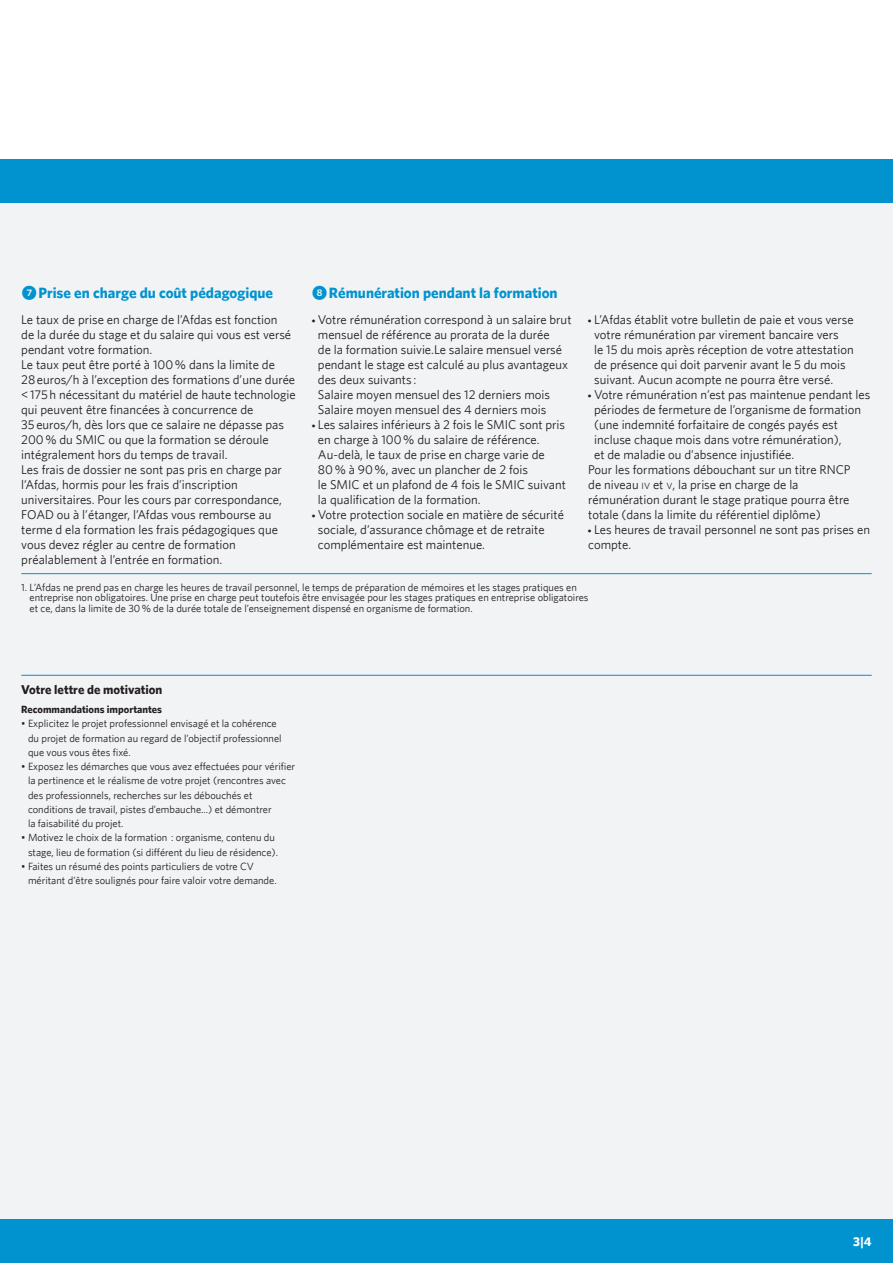
<style>
.page{position:relative;width:893px;height:1263px;background:#fff}
.page>*{position:absolute;margin:0;border:0;box-sizing:border-box;transform-origin:0 0}
.TITRE_TABLEAU{font:700 15px "Whitney";color:#0093d0}
.COURANT_TABLEAU{font:12.75px/15px "Whitney";color:#231f20}
.INTERTITRE{font:700 12.75px "Whitney";color:#231f20}
.PAGINATION{font:700 12.75px "Whitney";color:#fff}
.COURANT_CONSTITUTION{font:10.5px/14.2px "Whitney";color:#231f20}
.note{font:10.5px/10.5px "Whitney";color:#231f20}
.COURANT_CONSTITUTION-2{font:700 10.5px "Whitney";color:#231f20}
.COURANT_TABLEAU-2{font:3px "Whitney Index Black Round Bd";color:#231f20}
.s1{font-family:"Whitney Index Black Round Bd";font-weight:400}
.s2{font-size:8.85px}
</style>
<div class="page">
<div style="left:0;top:196px;width:893px;height:1067px;background:#f2f3f4"></div>
<div style="left:0;top:160px;width:893px;height:43px;background:#0093d0"></div>
<div style="left:0;top:1219px;width:893px;height:44px;background:#0093d0"></div>
<hr style="left:21px;top:675px;width:851px;height:1px;background:#0093d0">
<hr style="left:21px;top:573px;width:851px;height:1px;background:#0093d0">
<p class="TITRE_TABLEAU" style="left:22px;top:283px;width:253px"><span class="s1">7</span>Prise en charge du coût pédagogique</p>
<p class="COURANT_TABLEAU" style="left:21px;top:312px;width:271px">Le taux de prise en charge de l’Afdas est fonction de la durée du stage et du salaire qui vous est versé pendant votre formation.</p>
<p class="COURANT_TABLEAU" style="left:21px;top:357px;width:276px">Le taux peut être porté à 100% dans la limite de 28euros/h à l’exception des formations d’une durée &lt;175h nécessitant du matériel de haute technologie qui peuvent être financées à concurrence de 35euros/h, dès lors que ce salaire ne dépasse pas 200% du SMIC ou que la formation se déroule intégralement hors du temps de travail.</p>
<p class="COURANT_TABLEAU" style="left:21px;top:462px;width:262px">Les frais de dossier ne sont pas pris en charge par l’Afdas, hormis pour les frais d’inscription universitaires. Pour les cours par correspondance, FOAD ou à l’étanger, l’Afdas vous rembourse au terme d ela formation les frais pédagogiques que vous devez régler au centre de formation préalablement à l’entrée en formation.</p>
<p class="TITRE_TABLEAU" style="left:312px;top:283px;width:247px"><span class="s1">8</span>Rémunération pendant la formation</p>
<p class="COURANT_TABLEAU-2" style="left:312px;top:319px;width:5px">]</p>
<p class="COURANT_TABLEAU" style="left:318px;top:312px;width:255px">Votre rémunération correspond à un salaire brut mensuel de référence au prorata de la durée<br>de la formation suivie.Le salaire mensuel versé pendant le stage est calculé au plus avantageux des deux suivants :<br>Salaire moyen mensuel des 12 derniers mois Salaire moyen mensuel des 4 derniers mois</p>
<p class="COURANT_TABLEAU-2" style="left:312px;top:424px;width:5px">]</p>
<p class="COURANT_TABLEAU" style="left:318px;top:417px;width:250px">Les salaires inférieurs à 2 fois le SMIC sont pris en charge à 100% du salaire de référence.<br>Au-delà, le taux de prise en charge varie de 80% à 90%, avec un plancher de 2 fois<br>le SMIC et un plafond de 4 fois le SMIC suivant la qualification de la formation.</p>
<p class="COURANT_TABLEAU-2" style="left:312px;top:514px;width:5px">]</p>
<p class="COURANT_TABLEAU" style="left:318px;top:507px;width:248px">Votre protection sociale en matière de sécurité sociale, d’assurance chômage et de retraite complémentaire est maintenue.</p>
<p class="COURANT_TABLEAU-2" style="left:588px;top:319px;width:5px">]</p>
<p class="COURANT_TABLEAU" style="left:594px;top:312px;width:261px">L’Afdas établit votre bulletin de paie et vous verse votre rémunération par virement bancaire vers<br>le 15 du mois après réception de votre attestation de présence qui doit parvenir avant le 5 du mois suivant. Aucun acompte ne pourra être versé.</p>
<p class="COURANT_TABLEAU-2" style="left:588px;top:394px;width:5px">]</p>
<p class="COURANT_TABLEAU" style="left:594px;top:387px;width:278px">Votre rémunération n’est pas maintenue pendant les périodes de fermeture de l’organisme de formation (une indemnité forfaitaire de congés payés est incluse chaque mois dans votre rémunération),<br>et de maladie ou d’absence injustifiée.</p>
<p class="COURANT_TABLEAU" style="left:588px;top:462px;width:264px">Pour les formations débouchant sur un titre RNCP de niveau <span class="s2">iv</span> et <span class="s2">v</span>, la prise en charge de la rémunération durant le stage pratique pourra être totale (dans la limite du référentiel diplôme)</p>
<p class="COURANT_TABLEAU-2" style="left:588px;top:529px;width:5px">]</p>
<p class="COURANT_TABLEAU" style="left:588px;top:522px;width:283px;text-indent:6px">Les heures de travail personnel ne sont pas prises en compte.</p>
<p class="note" style="left:30px;top:581px;width:560px;text-indent:-8px">1. L’Afdas ne prend pas en charge les heures de travail personnel, le temps de préparation de mémoires et les stages pratiques en entreprise non obligatoires. Une prise en charge peut toutefois être envisagée pour les stages pratiques en entreprise obligatoires et ce, dans la limite de 30% de la durée totale de l’enseignement dispensé en organisme de formation.</p>
<p class="INTERTITRE" style="left:21px;top:682px;width:143px">Votre lettre de motivation</p>
<p class="COURANT_CONSTITUTION-2" style="left:21px;top:703px;width:142px">Recommandations importantes</p>
<p class="COURANT_CONSTITUTION" style="left:28px;top:716px;width:255px;text-indent:-7px">• Explicitez le projet professionnel envisagé et la cohérence du projet de formation au regard de l’objectif professionnel que vous vous êtes fixé.</p>
<p class="COURANT_CONSTITUTION" style="left:28px;top:759px;width:269px;text-indent:-7px">• Exposez les démarches que vous avez effectuées pour vérifier la pertinence et le réalisme de votre projet (rencontres avec des professionnels, recherches sur les débouchés et conditions de travail, pistes d’embauche...) et démontrer<br>la faisabilité du projet.</p>
<p class="COURANT_CONSTITUTION" style="left:21px;top:830px;width:258px;text-align:right">• Motivez le choix de la formation : organisme, contenu du stage, lieu de formation (si différent du lieu de résidence).</p>
<p class="COURANT_CONSTITUTION" style="left:28px;top:859px;width:250px;text-indent:-7px">• Faites un résumé des points particuliers de votre CV méritant d’être soulignés pour faire valoir votre demande.</p>
<p class="PAGINATION" style="left:853px;top:1234px;width:20px">3|4</p>
</div>
